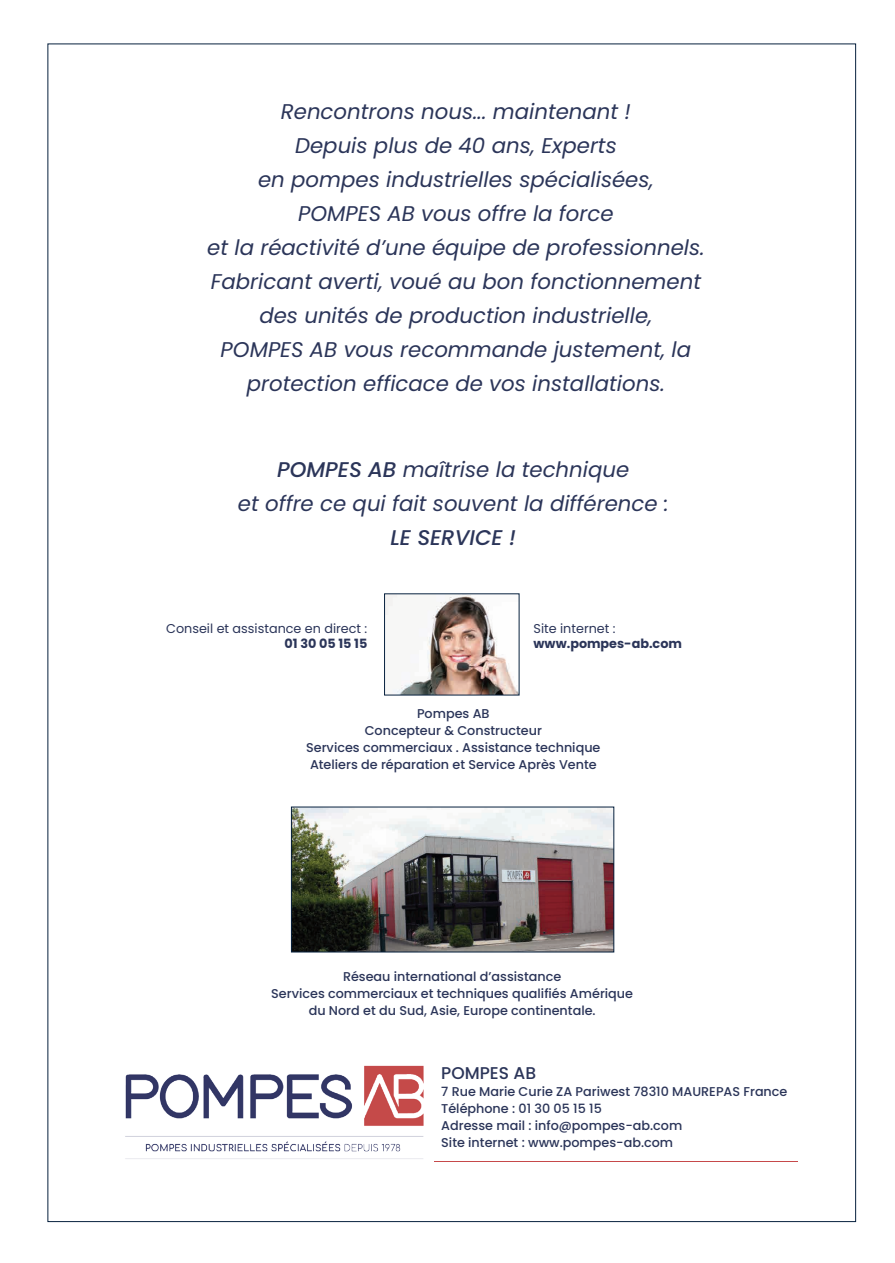
<style>
.page{position:relative;width:895px;height:1263px;background:#fff}
.page>*{position:absolute;margin:0;border:0;box-sizing:border-box;transform-origin:0 0}
.t1{font:italic 21.3px/34px "Poppins";color:#2b3559;text-align:center}
.t2{font:italic 500 21.3px "Poppins";color:#2b3559}
.t3{font:500 16.95px "Poppins";color:#2b3559}
.t4{font:500 12.75px/17px "Poppins";color:#2b3559;text-align:center}
.t5{font:12.75px "Poppins";color:#2b3559}
.t6{font:700 12.75px "Poppins";color:#2b3559}
.s1{font-weight:500}
</style>
<div class="page">
<img style="left:293px;top:808px;width:319px;height:142px">
<div style="left:291px;top:806px;width:323px;height:146px;border:1px solid #07213e"></div>
<img style="left:386px;top:595px;width:131px;height:98px">
<div style="left:384px;top:593px;width:135px;height:102px;border:1px solid #07213e"></div>
<img style="left:125px;top:1065px;width:299px;height:94px">
<hr style="left:434px;top:1160px;width:363px;height:1px;background:#c6494a">
<p class="t1" style="left:207px;top:95px;width:499px">Rencontrons nous... maintenant !<br>Depuis plus de 40 ans, Experts<br>en pompes industrielles spécialisées,<br>POMPES AB vous offre la force<br>et la réactivité d’une équipe de professionnels.<br>Fabricant averti, voué au bon fonctionnement des unités de production industrielle,<br>POMPES AB vous recommande justement, la protection efficace de vos installations.</p>
<p class="t1" style="left:238px;top:453px;width:432px"><span class="s1">POMPES AB</span> maîtrise la technique<br>et offre ce qui fait souvent la différence :</p>
<p class="t2" style="left:390px;top:525px;width:127px">LE SERVICE !</p>
<p class="t5" style="left:166px;top:621px;width:203px">Conseil et assistance en direct :</p>
<p class="t6" style="left:284px;top:636px;width:84px">01 30 05 15 15</p>
<p class="t5" style="left:533px;top:621px;width:84px">Site internet :</p>
<p class="t6" style="left:533px;top:636px;width:150px">www.pompes-ab.com</p>
<p class="t4" style="left:306px;top:705px;width:296px">Pompes AB<br>Concepteur &amp; Constructeur<br>Services commerciaux . Assistance technique<br>Ateliers de réparation et Service Après Vente</p>
<p class="t4" style="left:271px;top:967px;width:363px">Réseau international d’assistance<br>Services commerciaux et techniques qualifiés Amérique du Nord et du Sud, Asie, Europe continentale.</p>
<p class="t3" style="left:441px;top:1062px;width:96px">POMPES AB</p>
<p class="t4" style="left:441px;top:1082px;width:347px;text-align:left">7 Rue Marie Curie ZA Pariwest 78310 MAUREPAS France Téléphone : 01 30 05 15 15<br>Adresse mail : info@pompes-ab.com<br>Site internet : www.pompes-ab.com</p>
</div>
